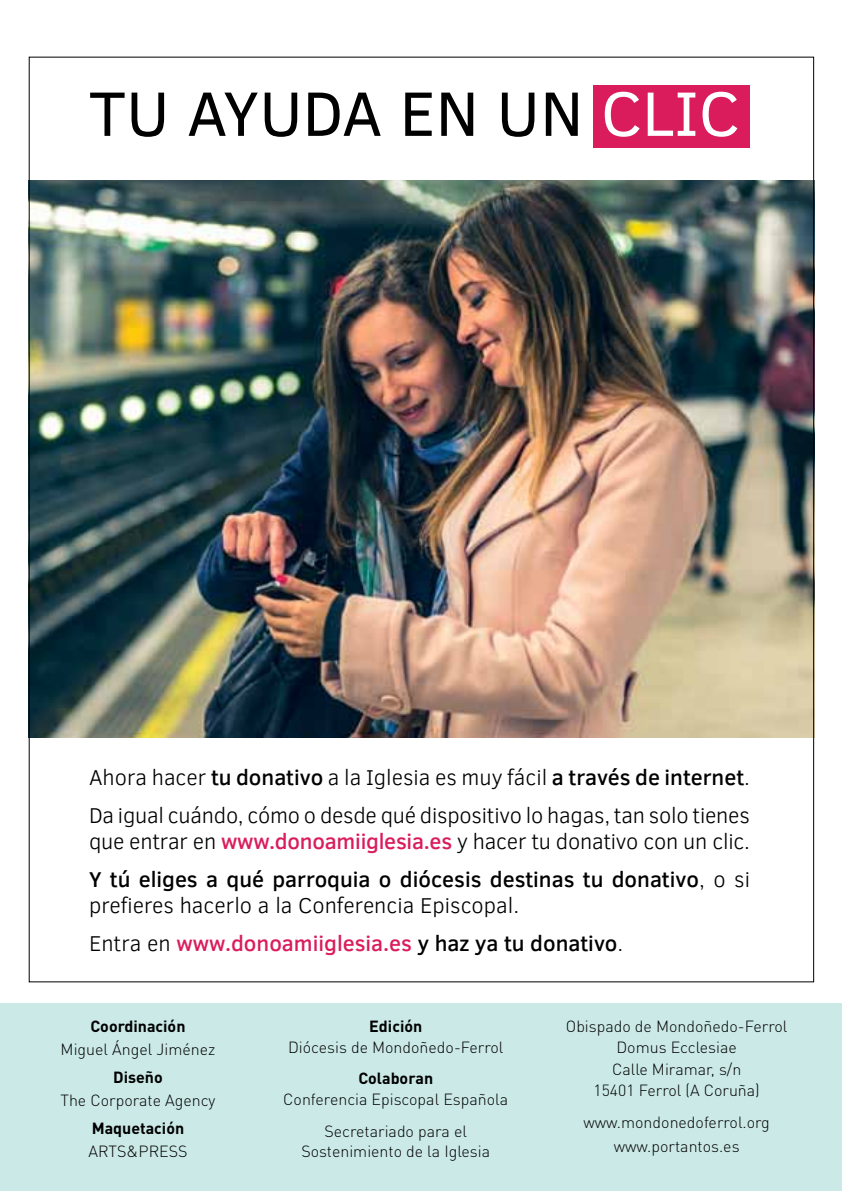
<style>
.page{position:relative;width:842px;height:1191px;background:#fff}
.page>*{position:absolute;margin:0;border:0;box-sizing:border-box;transform-origin:0 0}
.t1{font:64px "Clear Sans";color:#000}
.t2{font:300 22px/37.8px "Clear Sans";color:#000}
.t3{font:500 22px/37.8px "Clear Sans";color:#000}
.t4{font:300 16px/21.2px "DIN Pro";color:#000;text-align:center}
.t5{font:700 16px "DIN Pro";color:#000}
.s1{color:#fff}
.s2{font-weight:500}
.s3{font-weight:300}
.s4{color:#da1c5c}
.s5{font-weight:500;color:#da1c5c}
</style>
<div class="page">
<img style="left:31px;top:180px;width:781px;height:557px">
<div style="left:0;top:1003px;width:842px;height:188px;background:#cae9e7"></div>
<div style="left:594px;top:85px;width:156px;height:62px;background:#da1c5c"></div>
<h1 class="t1" style="left:89px;top:71px;width:652px">TU AYUDA EN UN <span class="s1">CLIC</span></h1>
<h2 class="t2" style="left:89px;top:758px;width:662px">Ahora hacer <span class="s2">tu donativo</span> a la Iglesia es muy fácil <span class="s2">a través de internet</span>.<br>Da igual cuándo, cómo o desde qué dispositivo lo hagas, tan solo tienes</h2>
<h2 class="t3" style="left:89px;top:822px;width:662px"><span class="s3">que entrar en</span> <span class="s4">www.donoamiiglesia.es</span> <span class="s3">y hacer tu donativo con un clic.<br></span>Y tú eliges a qué parroquia o diócesis destinas tu donativo<span class="s3">, o si</span></h2>
<h2 class="t2" style="left:89px;top:886px;width:536px">prefieres hacerlo a la Conferencia Episcopal.<br>Entra en <span class="s5">www.donoamiiglesia.es</span> <span class="s2">y haz ya tu donativo</span>.</h2>
<p class="t5" style="left:90px;top:1015px;width:97px">Coordinación</p>
<p class="t4" style="left:61px;top:1037px;width:156px">Miguel Ángel Jiménez</p>
<p class="t5" style="left:113px;top:1066px;width:51px">Diseño</p>
<p class="t4" style="left:60px;top:1088px;width:157px">The Corporate Agency</p>
<p class="t5" style="left:92px;top:1117px;width:94px">Maquetación</p>
<p class="t4" style="left:88px;top:1140px;width:100px">ARTS&amp;PRESS</p>
<p class="t5" style="left:369px;top:1015px;width:54px">Edición</p>
<p class="t4" style="left:288px;top:1035px;width:217px">Diócesis de Mondoñedo-Ferrol</p>
<p class="t5" style="left:358px;top:1067px;width:76px">Colaboran</p>
<p class="t4" style="left:283px;top:1082px;width:226px;line-height:31.8px">Conferencia Episcopal Española<br>Secretariado para el</p>
<p class="t4" style="left:301px;top:1140px;width:190px">Sostenimiento de la Iglesia</p>
<p class="t4" style="left:566px;top:1015px;width:223px">Obispado de Mondoñedo-Ferrol<br>Domus Ecclesiae<br>Calle Miramar, s/n<br>15401 Ferrol (A Coruña)</p>
<p class="t4" style="left:583px;top:1110px;width:188px;line-height:24px">www.mondonedoferrol.org www.portantos.es</p>
</div>
